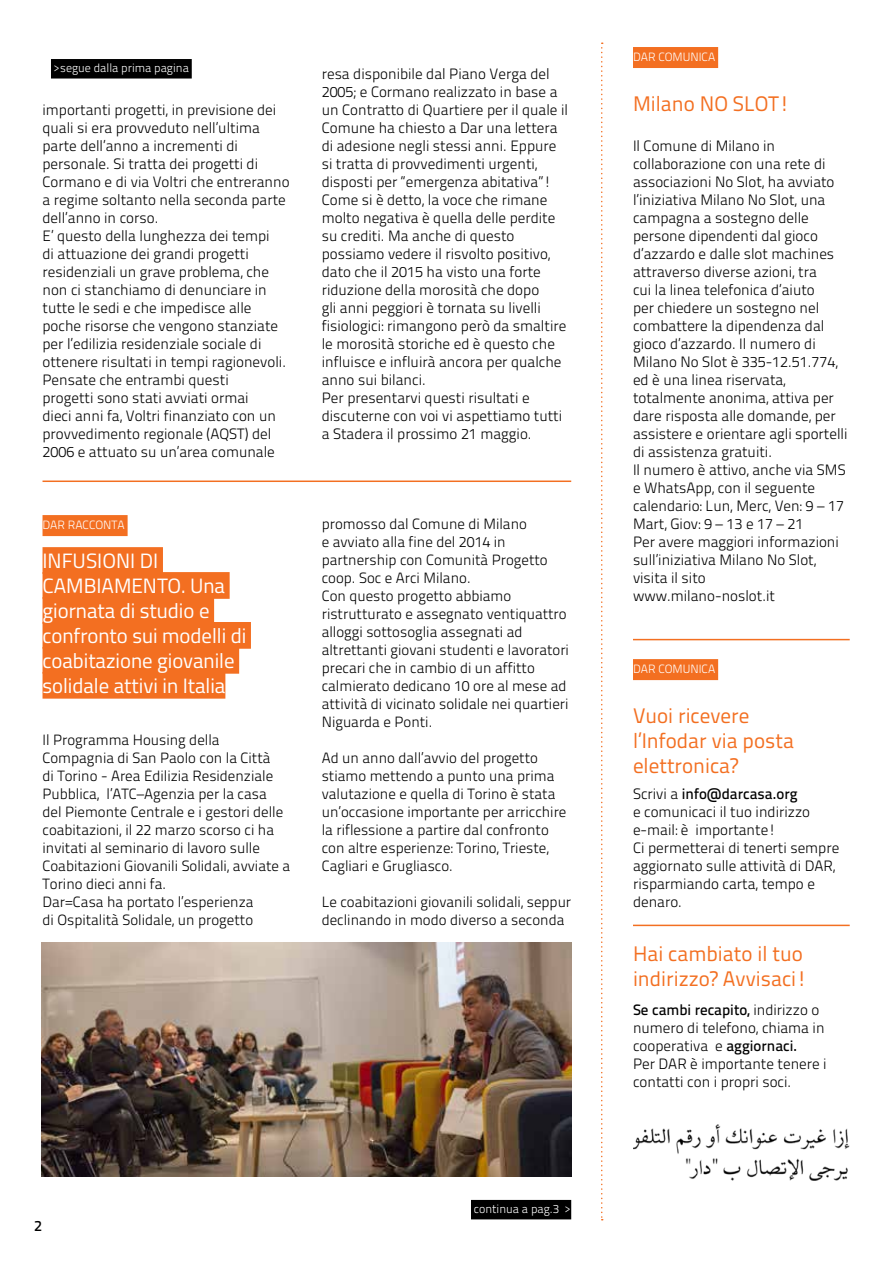
<style>
.page{position:relative;width:893px;height:1263px;background:#fff}
.page>*{position:absolute;margin:0;border:0;box-sizing:border-box;transform-origin:0 0}
.t1{font:21px/25.2px "Titillium Text 25 L 400 wt";color:#f36f21}
.t2{font:20.85px/24.9px "Titillium";color:#fff}
.t3{font:15px/18px "Titillium Text 25 L 250 wt";color:#000}
.t4{font:15px "Titillium Text 25 L 600 wt";color:#000}
.t5{font:14.85px/18px "Titillium Text 25 L 250 wt";color:#000}
.t6{font:12px "Titillium Text 25 L 250 wt";color:#fff}
.s1{font-family:"Titillium Text 25 L 250 wt"}
.s2{font-family:"Titillium Text 25 L 600 wt"}
</style>
<div class="page">
<div style="left:43px;top:515px;width:85px;height:21px;background:#f36f21"></div>
<div style="left:43px;top:547px;width:120px;height:27px;background:#f36f21"></div>
<div style="left:43px;top:572px;width:187px;height:27px;background:#f36f21"></div>
<div style="left:43px;top:597px;width:171px;height:27px;background:#f36f21"></div>
<div style="left:43px;top:622px;width:208px;height:27px;background:#f36f21"></div>
<div style="left:43px;top:647px;width:196px;height:27px;background:#f36f21"></div>
<div style="left:43px;top:672px;width:182px;height:27px;background:#f36f21"></div>
<div style="left:51px;top:59px;width:141px;height:20px;background:#000"></div>
<img style="left:42px;top:943px;width:530px;height:234px">
<div style="left:471px;top:1200px;width:100px;height:19px;background:#000"></div>
<hr style="left:633px;top:639px;width:217px;height:1px;background:#f36f21">
<hr style="left:633px;top:925px;width:217px;height:1px;background:#f36f21">
<div style="left:633px;top:659px;width:85px;height:21px;background:#f36f21"></div>
<img style="left:633px;top:1124px;width:217px;height:56px">
<div style="left:633px;top:47px;width:85px;height:21px;background:#f36f21"></div>
<hr style="left:43px;top:480px;width:528px;height:2px;background:#f36f21">
<svg style="left:601px;top:43px;width:2px;height:1177px"></svg>
<p class="t6" style="left:54px;top:59px;width:137px">&gt;segue dalla prima pagina</p>
<p class="t3" style="left:43px;top:99px;width:249px">importanti progetti, in previsione dei quali si era provveduto nell’ultima parte dell’anno a incrementi di personale. Si tratta dei progetti di Cormano e di via Voltri che entreranno a regime soltanto nella seconda parte dell’anno in corso.<br>E’ questo della lunghezza dei tempi<br>di attuazione dei grandi progetti residenziali un grave problema, che non ci stanchiamo di denunciare in tutte le sedi e che impedisce alle poche risorse che vengono stanziate per l’edilizia residenziale sociale di ottenere risultati in tempi ragionevoli.<br>Pensate che entrambi questi<br>progetti sono stati avviati ormai<br>dieci anni fa, Voltri finanziato con un provvedimento regionale (AQST) del 2006 e attuato su un’area comunale</p>
<p class="t6" style="left:43px;top:516px;width:84px">DAR RACCONTA</p>
<h2 class="t2" style="left:43px;top:547px;width:205px">INFUSIONI DI<br>CAMBIAMENTO. Una giornata di studio e confronto sui modelli di coabitazione giovanile solidale attivi in Italia</h2>
<p class="t5" style="left:43px;top:730px;width:249px">Il Programma Housing della Compagnia di San Paolo con la Città<br>di Torino - Area Edilizia Residenziale Pubblica, l’ATC–Agenzia per la casa<br>del Piemonte Centrale e i gestori delle coabitazioni, il 22 marzo scorso ci ha invitati al seminario di lavoro sulle Coabitazioni Giovanili Solidali, avviate a Torino dieci anni fa.<br>Dar=Casa ha portato l’esperienza<br>di Ospitalità Solidale, un progetto</p>
<p class="t3" style="left:322px;top:63px;width:248px">resa disponibile dal Piano Verga del 2005; e Cormano realizzato in base a un Contratto di Quartiere per il quale il Comune ha chiesto a Dar una lettera di adesione negli stessi anni. Eppure si tratta di provvedimenti urgenti, disposti per “emergenza abitativa”!<br>Come si è detto, la voce che rimane molto negativa è quella delle perdite su crediti. Ma anche di questo possiamo vedere il risvolto positivo, dato che il 2015 ha visto una forte riduzione della morosità che dopo<br>gli anni peggiori è tornata su livelli fisiologici: rimangono però da smaltire le morosità storiche ed è questo che influisce e influirà ancora per qualche anno sui bilanci.<br>Per presentarvi questi risultati e discuterne con voi vi aspettiamo tutti a Stadera il prossimo 21 maggio.</p>
<p class="t5" style="left:322px;top:514px;width:249px">promosso dal Comune di Milano<br>e avviato alla fine del 2014 in partnership con Comunità Progetto coop. Soc e Arci Milano.<br>Con questo progetto abbiamo ristrutturato e assegnato ventiquattro alloggi sottosoglia assegnati ad altrettanti giovani studenti e lavoratori precari che in cambio di un affitto calmierato dedicano 10 ore al mese ad attività di vicinato solidale nei quartieri Niguarda e Ponti.</p>
<p class="t5" style="left:322px;top:748px;width:246px">Ad un anno dall’avvio del progetto stiamo mettendo a punto una prima valutazione e quella di Torino è stata un’occasione importante per arricchire la riflessione a partire dal confronto con altre esperienze: Torino, Trieste, Cagliari e Grugliasco.</p>
<p class="t5" style="left:322px;top:892px;width:251px">Le coabitazioni giovanili solidali, seppur declinando in modo diverso a seconda</p>
<p class="t4" style="left:34px;top:1214px;width:9px">2</p>
<p class="t6" style="left:474px;top:1200px;width:99px">continua a pag.3 &gt;</p>
<p class="t6" style="left:633px;top:48px;width:84px">DAR COMUNICA</p>
<h1 class="t1" style="left:633px;top:90px;width:159px">Milano NO SLOT!</h1>
<p class="t3" style="left:633px;top:135px;width:216px">Il Comune di Milano in collaborazione con una rete di associazioni No Slot, ha avviato l’iniziativa Milano No Slot, una campagna a sostegno delle persone dipendenti dal gioco d’azzardo e dalle slot machines attraverso diverse azioni, tra<br>cui la linea telefonica d’aiuto<br>per chiedere un sostegno nel combattere la dipendenza dal gioco d’azzardo. Il numero di<br>Milano No Slot è 335-12.51.774, ed è una linea riservata, totalmente anonima, attiva per dare risposta alle domande, per assistere e orientare agli sportelli di assistenza gratuiti.<br>Il numero è attivo, anche via SMS e WhatsApp, con il seguente calendario: Lun, Merc, Ven: 9 – 17<br>Mart, Giov: 9 – 13 e 17 – 21<br>Per avere maggiori informazioni sull’iniziativa Milano No Slot, visita il sito www.milano-noslot.it</p>
<p class="t6" style="left:633px;top:660px;width:84px">DAR COMUNICA</p>
<h1 class="t1" style="left:633px;top:702px;width:162px">Vuoi ricevere l’Infodar via posta elettronica?</h1>
<p class="t4" style="left:633px;top:782px;width:166px"><span class="s1">Scrivi a</span> info@darcasa.org</p>
<p class="t3" style="left:633px;top:801px;width:208px">e comunicaci il tuo indirizzo e-mail: è importante!<br>Ci permetterai di tenerti sempre aggiornato sulle attività di DAR, risparmiando carta, tempo e denaro.</p>
<h1 class="t1" style="left:633px;top:939px;width:176px">Hai cambiato il tuo indirizzo? Avvisaci!</h1>
<p class="t4" style="left:633px;top:998px;width:188px">Se cambi recapito, <span class="s1">indirizzo o</span></p>
<p class="t3" style="left:633px;top:1017px;width:195px">numero di telefono, chiama in cooperativa e <span class="s2">aggiornaci.<br></span>Per DAR è importante tenere i contatti con i propri soci.</p>
</div>
